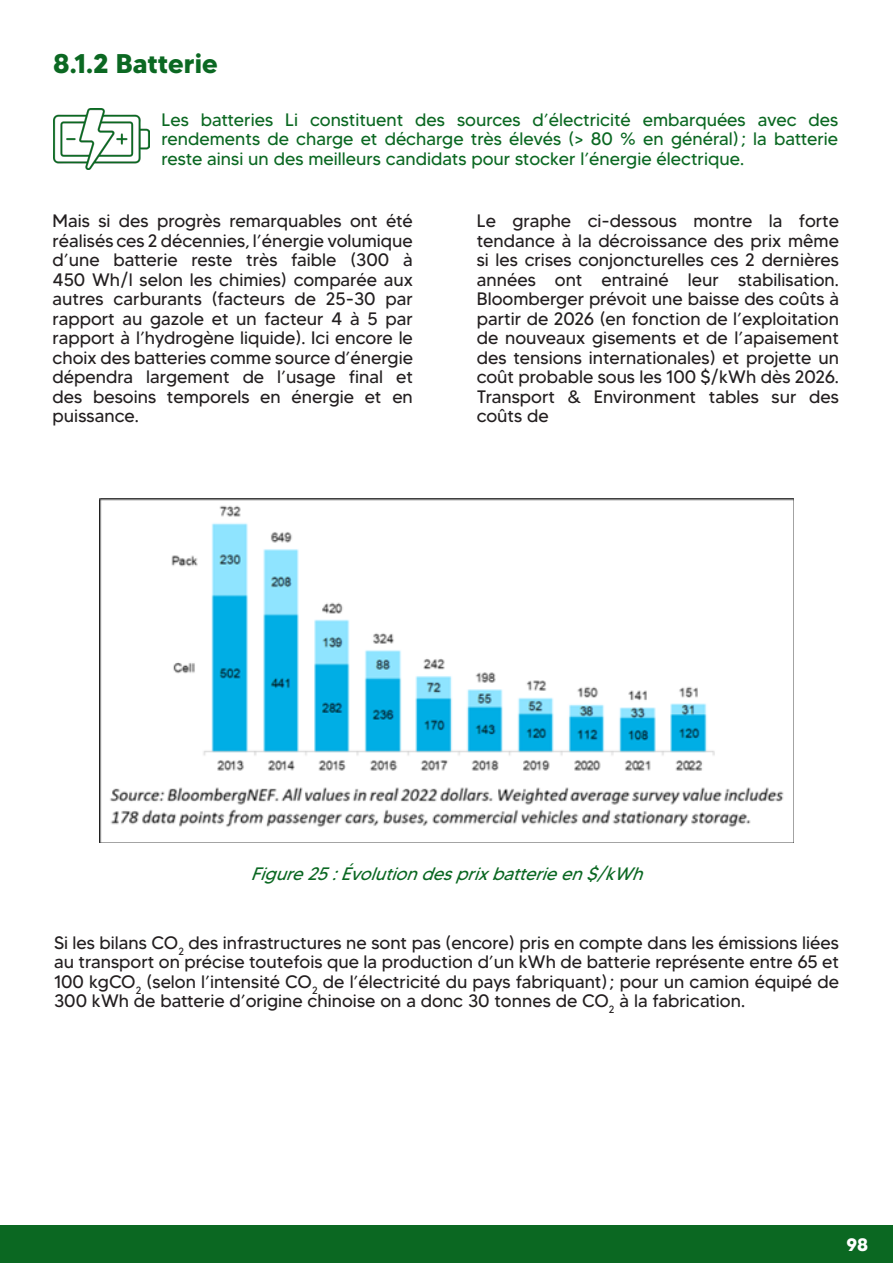
<style>
.page{position:relative;width:893px;height:1263px;background:#fff}
.page>*{position:absolute;margin:0;border:0;box-sizing:border-box;transform-origin:0 0}
.Titre{font:700 27px "MADETOMMY";color:#0b6822}
.t1{font:18px/19.5px "MADETOMMY";color:#231f20;text-align:justify}
.t2{font:18px/19.5px "MADETOMMY";color:#0b6822;text-align:justify}
.Titre-2{font:italic 18px "MADETOMMY";color:#0b6822}
.t3{font:700 18px "MADETOMMY";color:#fff}
</style>
<div class="page">
<div style="left:0;top:1225px;width:893px;height:38px;background:#0b6822"></div>
<img style="left:53px;top:108px;width:97px;height:61px">
<img style="left:100px;top:498px;width:694px;height:344px">
<p class="Titre" style="left:53px;top:47px;width:166px">8.1.2 Batterie</p>
<p class="t2" style="left:161px;top:110px;width:678px">Les batteries Li constituent des sources d’électricité embarquées avec des rendements de charge et décharge très élevés (&gt; 80 % en général); la batterie reste ainsi un des meilleurs candidats pour stocker l’énergie électrique.</p>
<p class="t1" style="left:53px;top:211px;width:362px">Mais si des progrès remarquables ont été réalisés ces 2 décennies, l’énergie volumique d’une batterie reste très faible (300 à 450 Wh/l selon les chimies) comparée aux autres carburants (facteurs de 25-30 par rapport au gazole et un facteur 4 à 5 par rapport à l’hydrogène liquide). Ici encore le choix des batteries comme source d’énergie dépendra largement de l’usage final et des besoins temporels en énergie et en puissance.</p>
<p class="t1" style="left:477px;top:211px;width:364px">Le graphe ci-dessous montre la forte tendance à la décroissance des prix même si les crises conjoncturelles ces 2 dernières années ont entrainé leur stabilisation.<br>Bloomberger prévoit une baisse des coûts à partir de 2026 (en fonction de l’exploitation de nouveaux gisements et de l’apaisement des tensions internationales) et projette un coût probable sous les 100 $/kWh dès 2026.</p>
<p class="t1" style="left:477px;top:386px;width:364px">Transport &amp; Environment tables sur des coûts de</p>
<p class="Titre-2" style="left:251px;top:863px;width:401px">Figure25:Évolutiondesprixbatterieen$/kWh</p>
<p class="t1" style="left:54px;top:933px;width:786px">Si les bilans CO<sub>2</sub> des infrastructures ne sont pas (encore) pris en compte dans les émissions liées au transport on précise toutefois que la production d’un kWh de batterie représente entre 65 et 100 kgCO<sub>2</sub> (selon l’intensité CO<sub>2</sub> de l’électricité du pays fabriquant); pour un camion équipé de 300 kWh de batterie d’origine chinoise on a donc 30 tonnes de CO<sub>2</sub> à la fabrication.</p>
<p class="t3" style="left:846px;top:1233px;width:23px">98</p>
</div>
